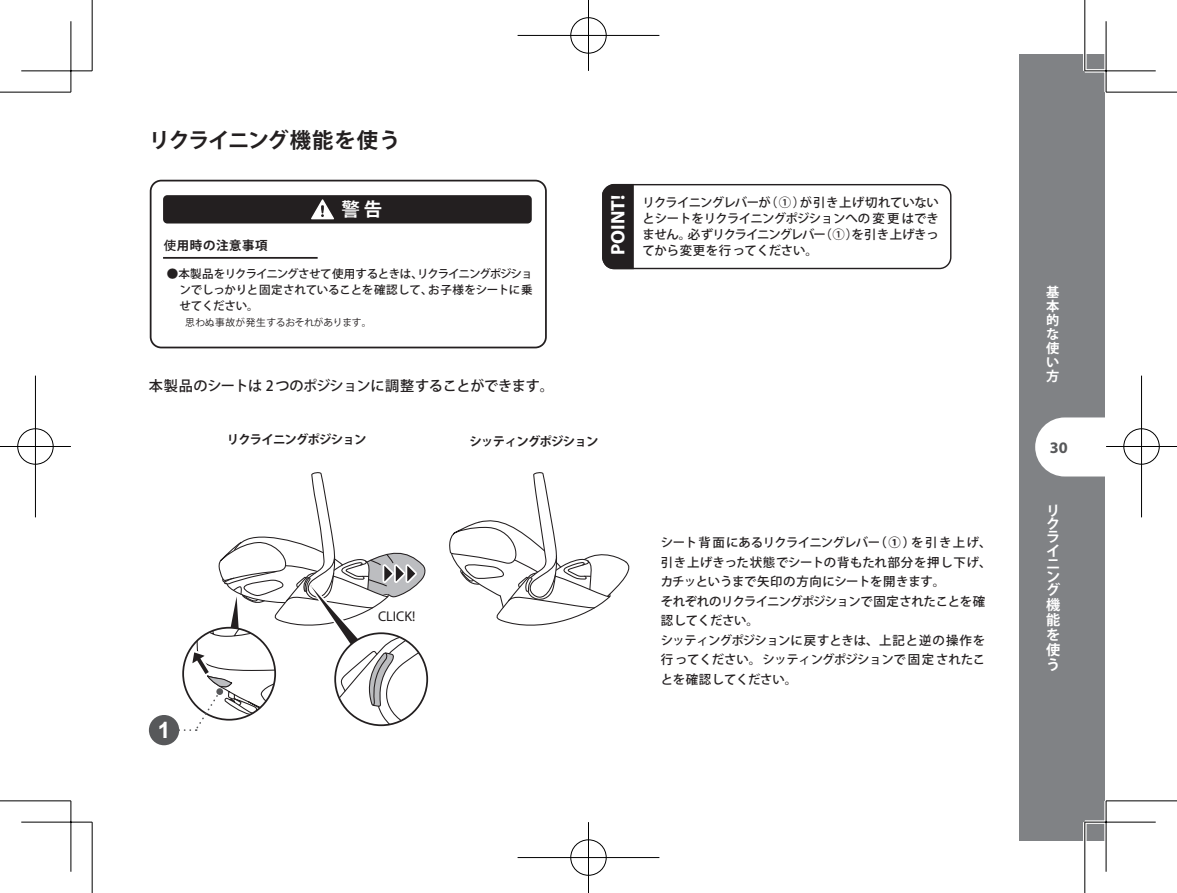
<style>
.page{position:relative;width:1177px;height:893px;background:#fff}
.page>*{position:absolute;margin:0;border:0;box-sizing:border-box;transform-origin:0 0}
.picture_number_big_white{font:700 22.5px "Arial";color:#fff}
.タイトル_13級{font:700 21.25px "Koz Go Pro";letter-spacing:-.07em;color:#231f20}
.新イラスト数字{font:700 19.5px "Myriad Pro";color:#fff}
.t1{font:700 18.5px "Koz Go Pro";color:#fff}
.t2{font:700 16px "Myriad Pro";color:#57585a}
.本文_11級{font:500 14.25px "Koz Go Pro";letter-spacing:-.025em;color:#231f20}
.インデックス_下{font:700 14.25px/13.2px "Koz Go Pro";color:#fff}
.t3{font:500 14.25px "Gotham Rounded";color:#231f20}
.t4{font:700 13.25px/14px "Koz Go Pro";color:#fff;text-align:justify}
.本文_9_5級15歯{font:500 12.5px/19.5px "Koz Go Pro";letter-spacing:-.025em;color:#231f20;text-align:justify}
.POINT{font:500 12.5px/16px "Koz Go Pro";letter-spacing:-.025em;color:#231f20;text-align:justify}
.本文_9_5級15歯-2{font:700 12.5px "Koz Go Pro";letter-spacing:-.07em;color:#231f20}
.本文_9_5級15歯-3{font:700 12.5px "Koz Go Pro";letter-spacing:-.05em;color:#231f20}
.警告タイトル_小{font:700 12.5px "Koz Go Pro";letter-spacing:.05em;color:#231f20}
.PL_大_警告{font:500 11.5px/16px "Koz Go Pro";letter-spacing:-.025em;color:#231f20;text-align:justify}
.PL_小{font:9.75px "Koz Go Pro";letter-spacing:-.025em;color:#231f20}
.s1{font-weight:500}
.s2{font-weight:700}
</style>
<div class="page">
<div style="left:1019px;top:54px;width:85px;height:787px;background:#808285"></div>
<div style="left:150px;top:180px;width:397px;height:168px;border:2px solid #231f20;border-radius:11px"></div>
<hr style="left:163px;top:257px;width:154px;height:2px;background:#231f20">
<div style="left:149px;top:715px;width:30px;height:30px;background:#57585a;border-radius:50%"></div>
<div style="left:602px;top:184px;width:31px;height:85px;background:#231f20"></div>
<div style="left:602px;top:184px;width:349px;height:85px;border:1px solid #231f20;border-radius:11px"></div>
<div style="left:163px;top:195px;width:368px;height:28px;background:#231f20;border-radius:4px"></div>
<svg style="left:311px;top:199px;width:23px;height:20px"></svg>
<svg style="left:449px;top:472px;width:181px;height:154px"></svg>
<svg style="left:174px;top:472px;width:253px;height:259px"></svg>
<div style="left:216px;top:688px;width:7px;height:7px;background:#57585a;border-radius:50%"></div>
<svg style="left:1035px;top:417px;width:70px;height:59px;background:#f2f2f2"></svg>
<svg style="left:0;top:91px;width:69px;height:1px"></svg>
<svg style="left:1107px;top:91px;width:69px;height:1px"></svg>
<svg style="left:0;top:801px;width:69px;height:1px"></svg>
<svg style="left:1107px;top:801px;width:69px;height:1px"></svg>
<svg style="left:91px;top:0;width:1px;height:69px"></svg>
<svg style="left:91px;top:824px;width:1px;height:69px"></svg>
<svg style="left:1083px;top:0;width:3px;height:71px"></svg>
<svg style="left:1083px;top:822px;width:3px;height:71px"></svg>
<svg style="left:21px;top:69px;width:71px;height:3px"></svg>
<svg style="left:1084px;top:69px;width:71px;height:4px"></svg>
<svg style="left:21px;top:821px;width:71px;height:3px"></svg>
<svg style="left:1084px;top:820px;width:71px;height:4px"></svg>
<svg style="left:69px;top:21px;width:4px;height:71px"></svg>
<svg style="left:69px;top:801px;width:4px;height:71px"></svg>
<hr style="left:1104px;top:21px;width:3px;height:71px;background:#fff">
<hr style="left:1104px;top:801px;width:3px;height:71px;background:#fff">
<hr style="left:0;top:92px;width:71px;height:1px;background:#000">
<hr style="left:1106px;top:92px;width:70px;height:1px;background:#000">
<hr style="left:0;top:800px;width:71px;height:1px;background:#000">
<hr style="left:1106px;top:800px;width:70px;height:1px;background:#000">
<hr style="left:92px;top:0;width:1px;height:71px;background:#000">
<hr style="left:92px;top:822px;width:1px;height:71px;background:#000">
<hr style="left:1084px;top:0;width:1px;height:71px;background:#000">
<hr style="left:1084px;top:822px;width:1px;height:71px;background:#000">
<hr style="left:21px;top:70px;width:71px;height:1px;background:#000">
<hr style="left:1084px;top:70px;width:71px;height:1px;background:#000">
<hr style="left:21px;top:822px;width:71px;height:1px;background:#000">
<hr style="left:1084px;top:822px;width:71px;height:1px;background:#000">
<hr style="left:70px;top:21px;width:1px;height:71px;background:#000">
<hr style="left:70px;top:801px;width:1px;height:71px;background:#000">
<hr style="left:1105px;top:21px;width:1px;height:71px;background:#000">
<hr style="left:1105px;top:801px;width:1px;height:71px;background:#000">
<div style="left:569px;top:16px;width:39px;height:39px;border:4px solid #fff;border-radius:50%"></div>
<hr style="left:517px;top:34px;width:142px;height:3px;background:#fff">
<hr style="left:586px;top:0;width:4px;height:71px;background:#fff">
<div style="left:570px;top:17px;width:36px;height:37px;border:1px solid #000;border-radius:50%"></div>
<hr style="left:517px;top:35px;width:142px;height:1px;background:#000">
<hr style="left:588px;top:0;width:1px;height:71px;background:#000">
<div style="left:569px;top:838px;width:39px;height:39px;border:4px solid #fff;border-radius:50%"></div>
<hr style="left:517px;top:856px;width:142px;height:3px;background:#fff">
<hr style="left:586px;top:822px;width:4px;height:71px;background:#fff">
<div style="left:570px;top:839px;width:36px;height:37px;border:1px solid #000;border-radius:50%"></div>
<hr style="left:517px;top:857px;width:142px;height:1px;background:#000">
<hr style="left:588px;top:822px;width:1px;height:71px;background:#000">
<div style="left:16px;top:427px;width:39px;height:39px;border:4px solid #fff;border-radius:50%"></div>
<hr style="left:0;top:445px;width:71px;height:3px;background:#fff">
<hr style="left:34px;top:376px;width:3px;height:141px;background:#fff">
<div style="left:17px;top:428px;width:37px;height:37px;border:1px solid #000;border-radius:50%"></div>
<hr style="left:0;top:446px;width:71px;height:1px;background:#000">
<hr style="left:35px;top:376px;width:1px;height:141px;background:#000">
<div style="left:1121px;top:427px;width:39px;height:39px;border:4px solid #fff;border-radius:50%"></div>
<hr style="left:1106px;top:445px;width:70px;height:3px;background:#fff">
<hr style="left:1139px;top:376px;width:4px;height:141px;background:#fff">
<div style="left:1123px;top:428px;width:36px;height:37px;border:1px solid #000;border-radius:50%"></div>
<hr style="left:1106px;top:446px;width:70px;height:1px;background:#000">
<hr style="left:1141px;top:376px;width:1px;height:141px;background:#000">
<p class="タイトル_13級" style="left:149px;top:127px;width:253px">リクライニング機能を使う</p>
<p class="t1" style="left:341px;top:198px;width:42px">警告</p>
<p class="警告タイトル_小" style="left:164px;top:238px;width:105px"><span class="s1">使</span>用時の注意事項</p>
<p class="PL_大_警告" style="left:179px;top:266px;width:354px;text-indent:-13px"><span class="s2">●</span>本製品をリクライニングさせて使用するときは、リクライニングポジションでしっかりと固定されていることを確認して、お子様をシートに乗せてください。</p>
<p class="PL_小" style="left:185px;top:316px;width:188px">思わぬ事故が発生するおそれがあります。</p>
<p class="新イラスト数字" style="left:605px;top:255px;width:62px;rotate:-90deg">POINT!</p>
<p class="POINT" style="left:642px;top:195px;width:298px">リクライニングレバーが（ ① ）が引き上げ切れていないとシートをリクライニングポジションへの変更はできません。必ずリクライニングレバー（①）を引き上げきっ</p>
<p class="POINT" style="left:642px;top:243px;width:177px">てから変更を行ってください。</p>
<p class="本文_11級" style="left:149px;top:377px;width:406px">本製品のシートは 2 つのポジションに調整することができます。</p>
<p class="本文_9_5級15歯-2" style="left:227px;top:432px;width:141px">リクライニングポジション</p>
<p class="本文_9_5級15歯-3" style="left:469px;top:434px;width:131px">シッティングポジション</p>
<p class="picture_number_big_white" style="left:158px;top:715px;width:14px">1</p>
<p class="t3" style="left:378px;top:607px;width:39px">CLICK!</p>
<p class="本文_9_5級15歯" style="left:660px;top:533px;width:332px">シート背面にあるリクライニングレバー<span class="s2">（①）</span>を引き上げ、引き上げきった状態でシートの背もたれ部分を押し下げ、カチッというまで矢印の方向にシートを開きます。</p>
<p class="本文_9_5級15歯" style="left:660px;top:592px;width:326px">それぞれのリクライニングポジションで固定されたことを確認してください。</p>
<p class="本文_9_5級15歯" style="left:660px;top:631px;width:326px">シッティングポジションに戻すときは、上記と逆の操作を行ってください。シッティングポジションで固定されたことを確認してください。</p>
<p class="t4" style="left:1046px;top:286px;width:15px">基本的な使い方</p>
<p class="t2" style="left:1049px;top:437px;width:19px">30</p>
<p class="インデックス_下" style="left:1046px;top:505px;width:16px">リクライニング</p>
<p class="インデックス_下" style="left:1046px;top:598px;width:16px;line-height:15px;text-align:justify">機能を使う</p>
</div>
